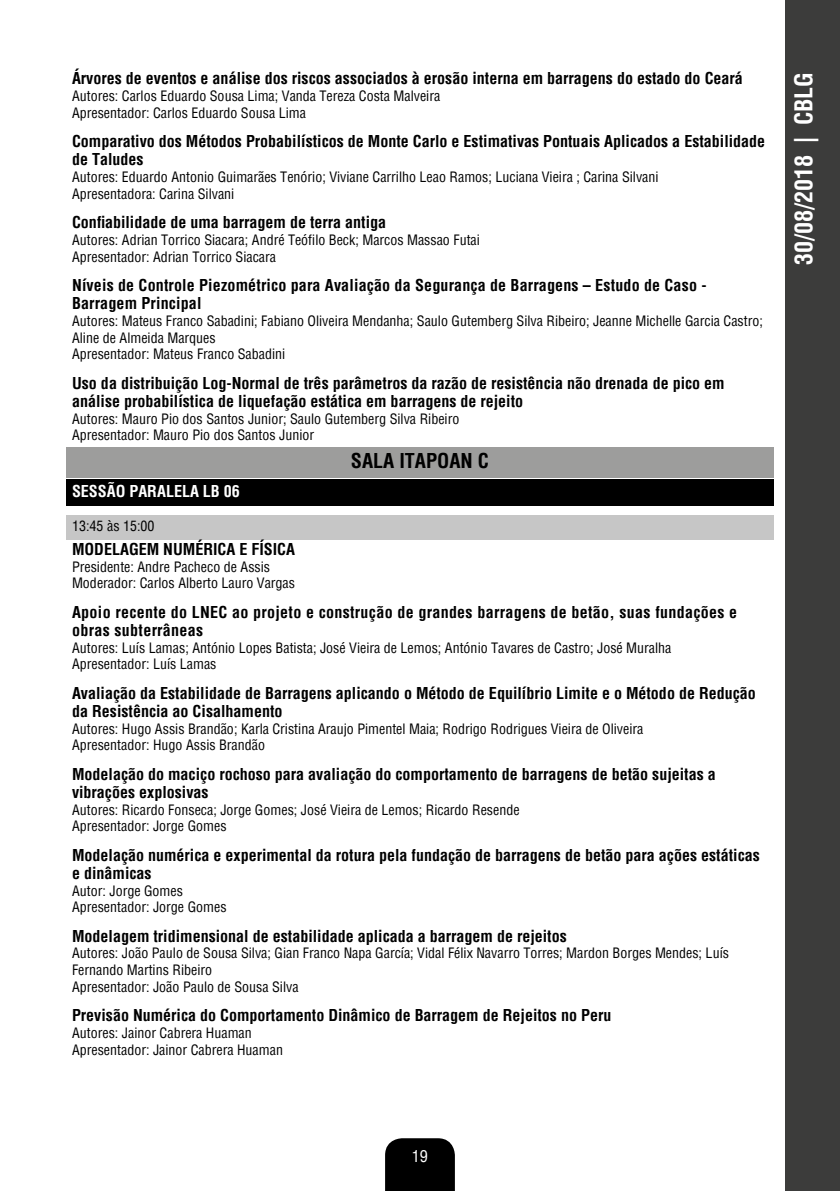
<style>
.page{position:relative;width:840px;height:1191px;background:#fff}
.page>*{position:absolute;margin:0;border:0;box-sizing:border-box;transform-origin:0 0}
.t1{font:700 condensed 24px "Helvetica";color:#fff}
.t2{font:700 condensed 20px "Helvetica";color:#000}
.t3{font:700 condensed 16px/18px "Helvetica";color:#000}
.t4{font:700 condensed 16px/18px "Helvetica";letter-spacing:.02em;color:#000}
.t5{font:700 condensed 16px "Helvetica";color:#fff}
.t6{font:condensed 16px "Helvetica";color:#fff}
.t7{font:condensed 14px/16.8px "Helvetica";color:#000}
</style>
<div class="page">
<div style="left:66px;top:447px;width:707px;height:30px;background:#9d9d9c"></div>
<div style="left:66px;top:479px;width:707px;height:27px;background:#000"></div>
<div style="left:66px;top:515px;width:707px;height:24px;background:#c6c6c6"></div>
<div style="left:784px;top:0;width:55px;height:1191px;background:#3c3c3b"></div>
<div style="left:385px;top:1138px;width:69px;height:53px;background:#000"></div>
<p class="t3" style="left:72px;top:69px;width:672px">Árvores de eventos e análise dos riscos associados à erosão interna em barragens do estado do Ceará</p>
<p class="t7" style="left:72px;top:87px;width:369px">Autores: Carlos Eduardo Sousa Lima; Vanda Tereza Costa Malveira<br>Apresentador: Carlos Eduardo Sousa Lima</p>
<p class="t3" style="left:72px;top:132px;width:694px">Comparativo dos Métodos Probabilísticos de Monte Carlo e Estimativas Pontuais Aplicados a Estabilidade de Taludes</p>
<p class="t7" style="left:72px;top:168px;width:587px">Autores: Eduardo Antonio Guimarães Tenório; Viviane Carrilho Leao Ramos; Luciana Vieira ; Carina Silvani<br>Apresentadora: Carina Silvani</p>
<p class="t3" style="left:72px;top:213px;width:315px">Confiabilidade de uma barragem de terra antiga</p>
<p class="t7" style="left:72px;top:231px;width:409px">Autores: Adrian Torrico Siacara; André Teófilo Beck; Marcos Massao Futai<br>Apresentador: Adrian Torrico Siacara</p>
<p class="t3" style="left:72px;top:276px;width:635px">Níveis de Controle Piezométrico para Avaliação da Segurança de Barragens – Estudo de Caso -<br>Barragem Principal</p>
<p class="t7" style="left:72px;top:312px;width:692px">Autores: Mateus Franco Sabadini; Fabiano Oliveira Mendanha; Saulo Gutemberg Silva Ribeiro; Jeanne Michelle Garcia Castro;<br>Aline de Almeida Marques<br>Apresentador: Mateus Franco Sabadini</p>
<p class="t3" style="left:72px;top:374px;width:653px">Uso da distribuição Log-Normal de três parâmetros da razão de resistência não drenada de pico em análise probabilística de liquefação estática em barragens de rejeito</p>
<p class="t7" style="left:72px;top:410px;width:388px">Autores: Mauro Pio dos Santos Junior; Saulo Gutemberg Silva Ribeiro<br>Apresentador: Mauro Pio dos Santos Junior</p>
<h2 class="t2" style="left:351px;top:447px;width:139px">SALA ITAPOAN C</h2>
<p class="t5" style="left:72px;top:481px;width:169px">SESSÃO PARALELA LB 06</p>
<p class="t7" style="left:72px;top:517px;width:84px">13:45 às 15:00</p>
<p class="t3" style="left:72px;top:540px;width:224px">MODELAGEM NUMÉRICA E FÍSICA</p>
<p class="t7" style="left:72px;top:558px;width:224px">Presidente: Andre Pacheco de Assis<br>Moderador: Carlos Alberto Lauro Vargas</p>
<p class="t4" style="left:72px;top:603px;width:666px">Apoio recente do LNEC ao projeto e construção de grandes barragens de betão, suas fundações e obras subterrâneas</p>
<p class="t7" style="left:72px;top:639px;width:600px">Autores: Luís Lamas; António Lopes Batista; José Vieira de Lemos; António Tavares de Castro; José Muralha<br>Apresentador: Luís Lamas</p>
<p class="t3" style="left:72px;top:684px;width:685px">Avaliação da Estabilidade de Barragens aplicando o Método de Equilíbrio Limite e o Método de Redução da Resistência ao Cisalhamento</p>
<p class="t7" style="left:72px;top:720px;width:572px">Autores: Hugo Assis Brandão; Karla Cristina Araujo Pimentel Maia; Rodrigo Rodrigues Vieira de Oliveira<br>Apresentador: Hugo Assis Brandão</p>
<p class="t3" style="left:72px;top:765px;width:645px">Modelação do maciço rochoso para avaliação do comportamento de barragens de betão sujeitas a vibrações explosivas</p>
<p class="t7" style="left:72px;top:801px;width:449px">Autores: Ricardo Fonseca; Jorge Gomes; José Vieira de Lemos; Ricardo Resende<br>Apresentador: Jorge Gomes</p>
<p class="t3" style="left:72px;top:846px;width:689px">Modelação numérica e experimental da rotura pela fundação de barragens de betão para ações estáticas e dinâmicas</p>
<p class="t7" style="left:72px;top:882px;width:156px">Autor: Jorge Gomes<br>Apresentador: Jorge Gomes</p>
<p class="t3" style="left:72px;top:926px;width:496px">Modelagem tridimensional de estabilidade aplicada a barragem de rejeitos</p>
<p class="t7" style="left:72px;top:944px;width:658px">Autores: João Paulo de Sousa Silva; Gian Franco Napa García; Vidal Félix Navarro Torres; Mardon Borges Mendes; Luís<br>Fernando Martins Ribeiro<br>Apresentador: João Paulo de Sousa Silva</p>
<p class="t3" style="left:72px;top:1006px;width:540px">Previsão Numérica do Comportamento Dinâmico de Barragem de Rejeitos no Peru</p>
<p class="t7" style="left:72px;top:1024px;width:212px">Autores: Jainor Cabrera Huaman<br>Apresentador: Jainor Cabrera Huaman</p>
<h1 class="t1" style="left:787px;top:265px;width:194px;rotate:-90deg">30/08/2018 | CBLG</h1>
<p class="t6" style="left:412px;top:1145px;width:17px">19</p>
</div>
